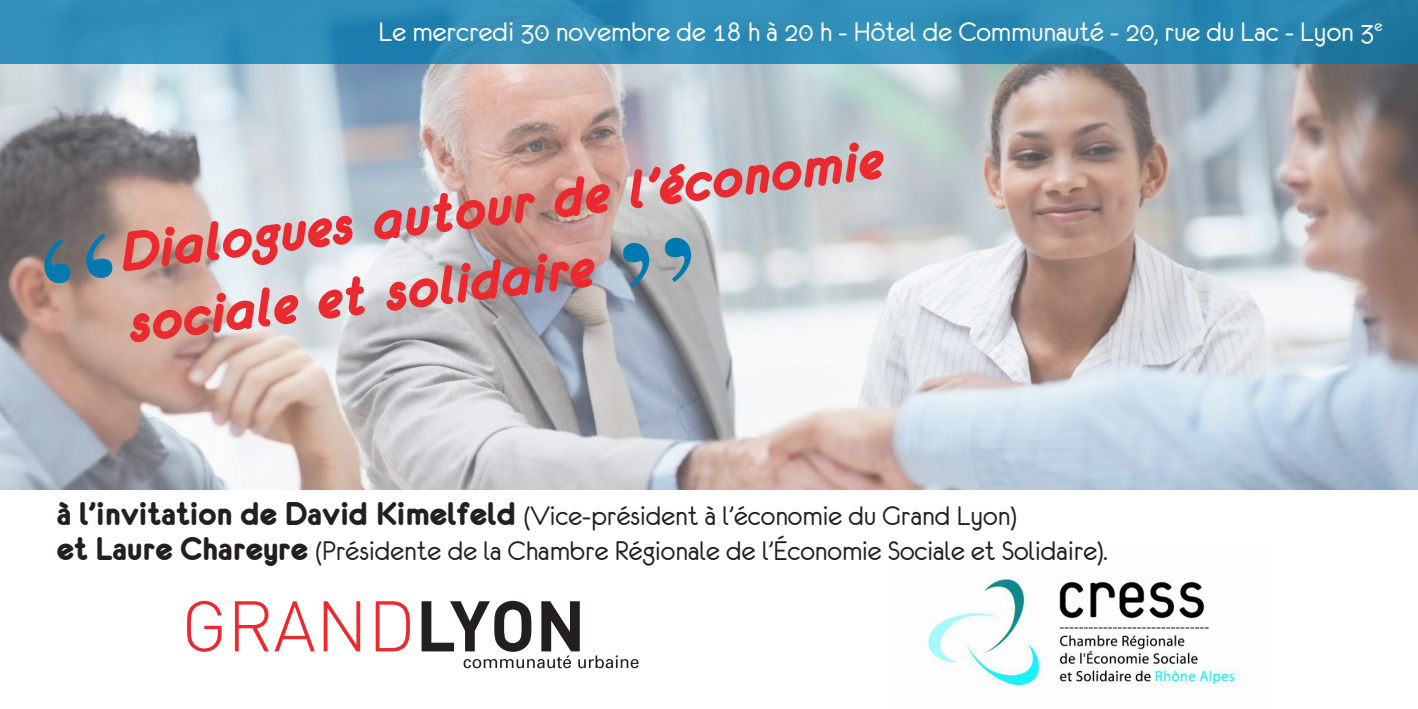
<style>
.page{position:relative;width:1418px;height:709px;background:#fff}
.page>*{position:absolute;margin:0;border:0;box-sizing:border-box;transform-origin:0 0}
.t1{font:60px/72px "Eurofurencebolditalic";color:#eb2a2f}
.t2{font:30px/35px "Eurofurenceregular";color:#231f20}
.t3{font:30px "Eurofurenceregular";color:#fff}
.s1{font-family:"Eurofurencebold";font-size:35px}
</style>
<div class="page">
<img style="left:0;top:64px;width:1417px;height:425px">
<img style="left:927px;top:577px;width:313px;height:109px">
<svg style="left:187px;top:601px;width:34px;height:51px"></svg>
<svg style="left:235px;top:601px;width:80px;height:50px"></svg>
<svg style="left:323px;top:601px;width:37px;height:50px"></svg>
<svg style="left:376px;top:601px;width:34px;height:50px"></svg>
<svg style="left:421px;top:601px;width:217px;height:67px"></svg>
<svg style="left:0;top:0;width:1417px;height:64px;background:#2d8ab5"></svg>
<svg style="left:43px;top:234px;width:70px;height:49px;background:#5d7785"></svg>
<svg style="left:622px;top:237px;width:70px;height:50px;background:#759aac"></svg>
<p class="t3" style="left:378px;top:16px;width:1005px">Le mercredi 30 novembre de 18 h à 20 h - Hôtel de Communauté - 20, rue du Lac - Lyon 3<sup>e</sup></p>
<h1 class="t1" style="left:116px;top:216px;width:770px;rotate:-7deg">Dialogues autour de l’économie sociale et solidaire</h1>
<p class="t2" style="left:57px;top:498px;width:1052px"><span class="s1">à l’invitation de David Kimelfeld</span> (Vice-président à l’économie du Grand Lyon)<br><span class="s1">et Laure Chareyre</span> (Présidente de la Chambre Régionale de l’Économie Sociale et Solidaire).</p>
</div>
